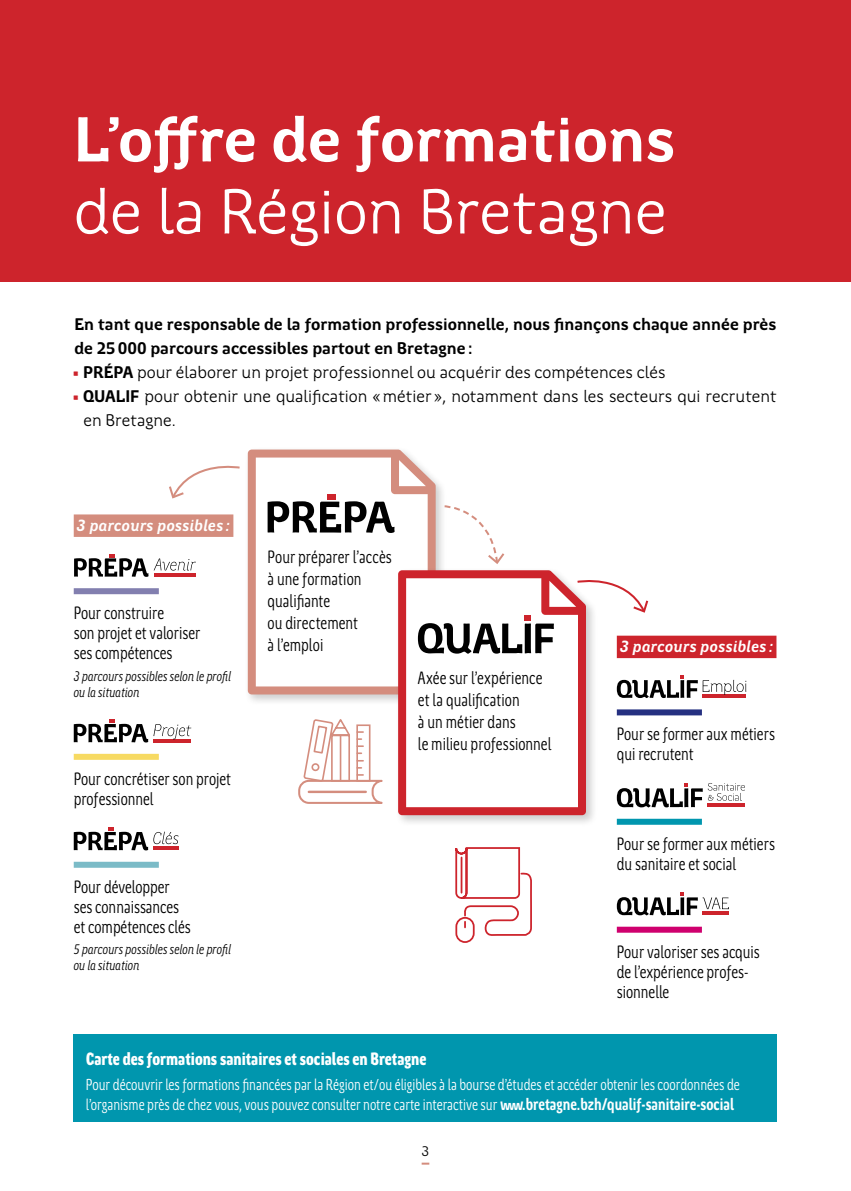
<style>
.page{position:relative;width:851px;height:1191px;background:#fff}
.page>*{position:absolute;margin:0;border:0;box-sizing:border-box;transform-origin:0 0}
.t1{font:700 64px "Region Bretagne New";color:#fff}
.t2{font:64px "Region Bretagne New";color:#fff}
.t3{font:18px/20px "Region Bretagne Cond New";color:#000}
.t4{font:900 18px "Region Bretagne Cond New";color:#fff}
.t5{font:17px/24px "Region Bretagne New";color:#000}
.t6{font:700 17px/24px "Region Bretagne New";color:#000}
.t7{font:italic 700 16.4px "Region Bretagne New";letter-spacing:.01em;color:#fff}
.t8{font:16px/20px "Region Bretagne Cond New";color:#fff}
.t9{font:italic 14px/16px "Region Bretagne Cond New";color:#000}
.t10{font:14px "Region Bretagne New";color:#000}
.s1{font-weight:700;color:#cd242c}
.s2{font-weight:700}
.s3{font-weight:700;font-size:17px}
</style>
<div class="page">
<svg style="left:421px;top:1162px;width:8px;height:2px"></svg>
<div style="left:0;top:0;width:850px;height:281px;background:#cd242c"></div>
<div style="left:74px;top:1034px;width:703px;height:87px;background:#0096ae"></div>
<div style="left:244px;top:446px;width:203px;height:260px;background:#000;opacity:.2"></div>
<svg style="left:248px;top:449px;width:187px;height:245px"></svg>
<svg style="left:267px;top:501px;width:127px;height:32px"></svg>
<div style="left:327px;top:494px;width:9px;height:5px;background:#cd242c"></div>
<div style="left:394px;top:567px;width:203px;height:259px;background:#000;opacity:.2"></div>
<svg style="left:398px;top:570px;width:188px;height:245px"></svg>
<svg style="left:418px;top:615px;width:136px;height:38px"></svg>
<div style="left:616px;top:635px;width:160px;height:23px;background:#cd242c"></div>
<div style="left:74px;top:514px;width:159px;height:23px;background:#d48d7e"></div>
<svg style="left:575px;top:573px;width:74px;height:41px"></svg>
<svg style="left:169px;top:465px;width:71px;height:34px"></svg>
<svg style="left:298px;top:716px;width:114px;height:89px"></svg>
<hr style="left:309px;top:790px;width:57px;height:3px;background:#d48d7e">
<div style="left:455px;top:917px;width:19px;height:26px;border:2px solid #cd242c;border-radius:9px"></div>
<svg style="left:455px;top:847px;width:77px;height:90px"></svg>
<hr style="left:154px;top:573px;width:41px;height:3px;background:#cd242c">
<svg style="left:74px;top:554px;width:74px;height:23px"></svg>
<svg style="left:154px;top:558px;width:42px;height:12px"></svg>
<div style="left:74px;top:588px;width:85px;height:6px;background:#827faf"></div>
<svg style="left:616px;top:675px;width:130px;height:23px"></svg>
<div style="left:616px;top:709px;width:85px;height:6px;background:#253081"></div>
<svg style="left:616px;top:783px;width:128px;height:24px"></svg>
<div style="left:616px;top:818px;width:85px;height:6px;background:#0096ae"></div>
<svg style="left:616px;top:892px;width:112px;height:23px"></svg>
<div style="left:616px;top:926px;width:85px;height:6px;background:#cf006e"></div>
<svg style="left:74px;top:719px;width:117px;height:23px"></svg>
<div style="left:74px;top:754px;width:85px;height:6px;background:#f7da62"></div>
<svg style="left:74px;top:827px;width:104px;height:23px"></svg>
<div style="left:74px;top:861px;width:85px;height:6px;background:#7bbbc7"></div>
<svg style="left:442px;top:504px;width:63px;height:61px"></svg>
<h1 class="t1" style="left:74px;top:104px;width:603px">L’offre de formations</h1>
<h1 class="t2" style="left:74px;top:176px;width:595px">de la Région Bretagne</h1>
<p class="t6" style="left:74px;top:312px;width:703px">En tant que responsable de la formation professionnelle, nous finançons chaque année près de 25000 parcours accessibles partout en Bretagne:</p>
<p class="t5" style="left:73px;top:360px;width:594px"><span class="s1">•</span> <span class="s2">PRÉPA</span> pour élaborer un projet professionnel ou acquérir des compétences clés</p>
<p class="t5" style="left:83px;top:384px;width:694px;text-indent:-11px"><span class="s1">•</span> <span class="s2">QUALIF</span> pour obtenir une qualification «métier », notamment dans les secteurs qui recrutent en Bretagne.</p>
<p class="t7" style="left:77px;top:516px;width:155px">3 parcours possibles :</p>
<p class="t3" style="left:74px;top:603px;width:128px">Pour construire<br>son projet et valoriser ses compétences</p>
<p class="t9" style="left:74px;top:668px;width:159px">3 parcours possibles selon le profil ou la situation</p>
<p class="t3" style="left:74px;top:769px;width:159px">Pour concrétiser son projet professionnel</p>
<p class="t3" style="left:74px;top:877px;width:119px">Pour développer ses connaissances et compétences clés</p>
<p class="t9" style="left:74px;top:942px;width:159px">5 parcours possibles selon le profil ou la situation</p>
<p class="t3" style="left:267px;top:546px;width:126px;line-height:22px">Pour préparer l’accès à une formation qualifiante<br>ou directement<br>à l’emploi</p>
<p class="t3" style="left:418px;top:667px;width:135px;line-height:22px">Axée sur l’expérience et la qualification<br>à un métier dans<br>le milieu professionnel</p>
<p class="t7" style="left:619px;top:637px;width:155px">3 parcours possibles :</p>
<p class="t3" style="left:616px;top:724px;width:160px">Pour se former aux métiers qui recrutent</p>
<p class="t3" style="left:616px;top:834px;width:160px">Pour se former aux métiers du sanitaire et social</p>
<p class="t3" style="left:616px;top:941px;width:144px">Pour valoriser ses acquis de l’expérience profes&shy;sionnelle</p>
<p class="t4" style="left:86px;top:1048px;width:342px">Carte des formations sanitaires et sociales en Bretagne</p>
<p class="t8" style="left:86px;top:1075px;width:655px">Pour découvrir les formations financées par la Région et/ou éligibles à la bourse d’études et accéder obtenir les coordonnées de l’organisme près de chez vous, vous pouvez consulter notre carte interactive sur <span class="s3">www.bretagne.bzh/qualif-sanitaire-social</span></p>
<p class="t10" style="left:421px;top:1143px;width:9px">3</p>
</div>
